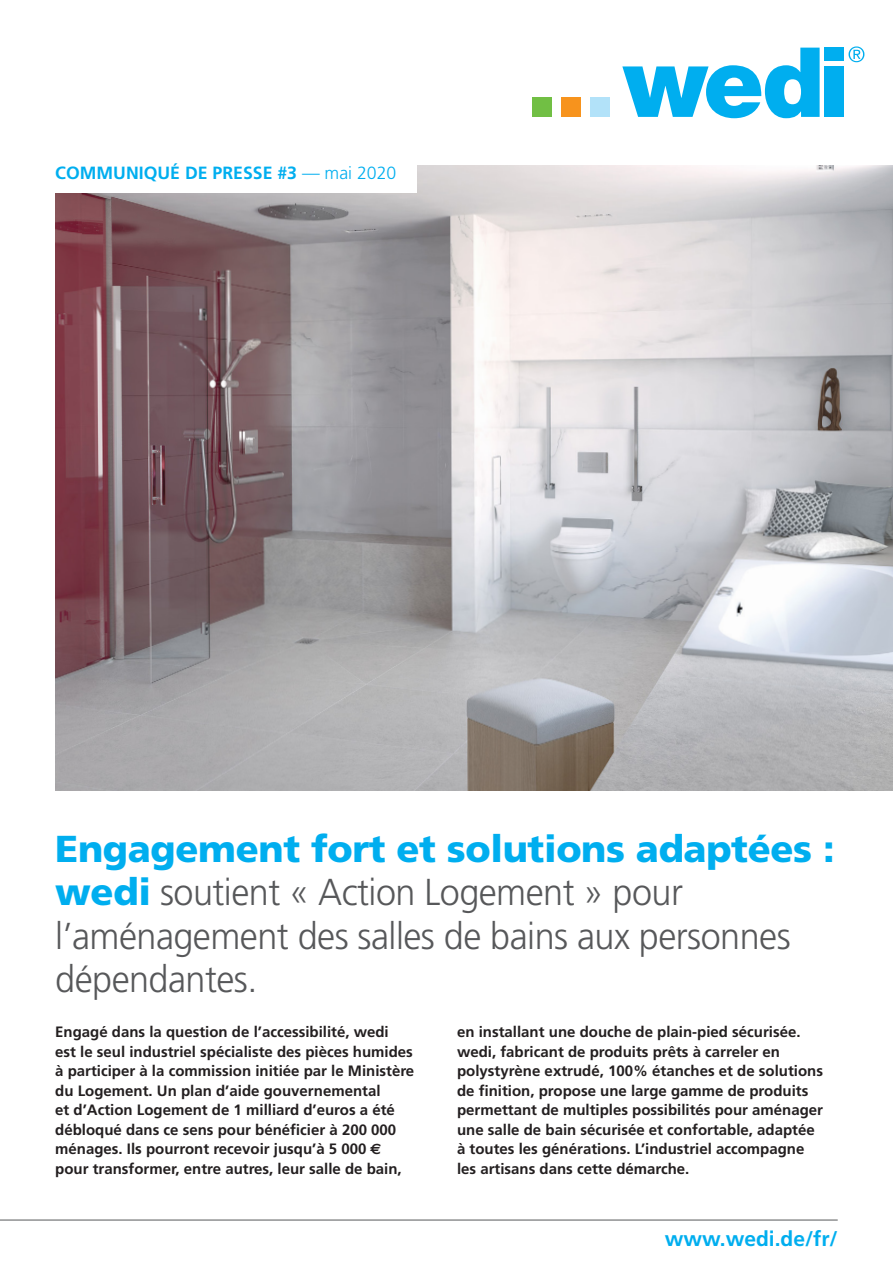
<style>
.page{position:relative;width:893px;height:1263px;background:#fff}
.page>*{position:absolute;margin:0;border:0;box-sizing:border-box;transform-origin:0 0}
.t1{font:300 37.5px/43.5px "Frutiger";letter-spacing:-.015em;color:#57585a;scale:.96 1}
.t2{font:700 21px "Frutiger";color:#00aeef}
.t3{font:700 17.7px "Frutiger";color:#00aeef}
.t4{font:700 15px/19.5px "Frutiger";color:#231f20}
.s1{font-weight:300}
.s2{font-weight:900;color:#00aeef}
.s3{font-family:"Euro Sans"}
</style>
<div class="page">
<div style="left:532px;top:98px;width:19px;height:19px;background:#71bf44"></div>
<div style="left:561px;top:98px;width:19px;height:19px;background:#f7931d"></div>
<div style="left:590px;top:98px;width:19px;height:19px;background:#b2e2f9"></div>
<svg style="left:848px;top:46px;width:16px;height:16px"></svg>
<svg style="left:622px;top:48px;width:198px;height:70px"></svg>
<div style="left:825px;top:48px;width:19px;height:13px;background:#00aeef"></div>
<div style="left:825px;top:66px;width:19px;height:51px;background:#00aeef"></div>
<img style="left:55px;top:166px;width:838px;height:625px">
<div style="left:55px;top:166px;width:362px;height:27px;background:#fff"></div>
<hr style="left:0;top:1220px;width:838px;height:1px;background:#57585a">
<p class="t3" style="left:55px;top:163px;width:343px">COMMUNIQUÉ DE PRESSE #3 <span class="s1">— mai 2020</span></p>
<p class="t1" style="left:55px;top:828px;width:813px"><span class="s2">Engagement fort et solutions adaptées : wedi</span> soutient « Action Logement » pour l’aménagement des salles de bains aux personnes dépendantes.</p>
<p class="t4" style="left:55px;top:1022px;width:360px">Engagé dans la question de l’accessibilité, wedi<br>est le seul industriel spécialiste des pièces humides à participer à la commission initiée par le Ministère du Logement. Un plan d’aide gouvernemental<br>et d’Action Logement de 1 milliard d’euros a été débloqué dans ce sens pour bénéficier à 200 000 ménages. Ils pourront recevoir jusqu’à 5 000 <span class="s3">€ </span>pour transformer, entre autres, leur salle de bain,</p>
<p class="t4" style="left:457px;top:1022px;width:345px">en installant une douche de plain-pied sécurisée.</p>
<p class="t4" style="left:457px;top:1042px;width:367px">wedi, fabricant de produits prêts à carreler en polystyrène extrudé, 100% étanches et de solutions de finition, propose une large gamme de produits permettant de multiples possibilités pour aménager une salle de bain sécurisée et confortable, adaptée à toutes les générations. L’industriel accompagne les artisans dans cette démarche.</p>
<p class="t2" style="left:665px;top:1226px;width:174px">www.wedi.de/fr/</p>
</div>
